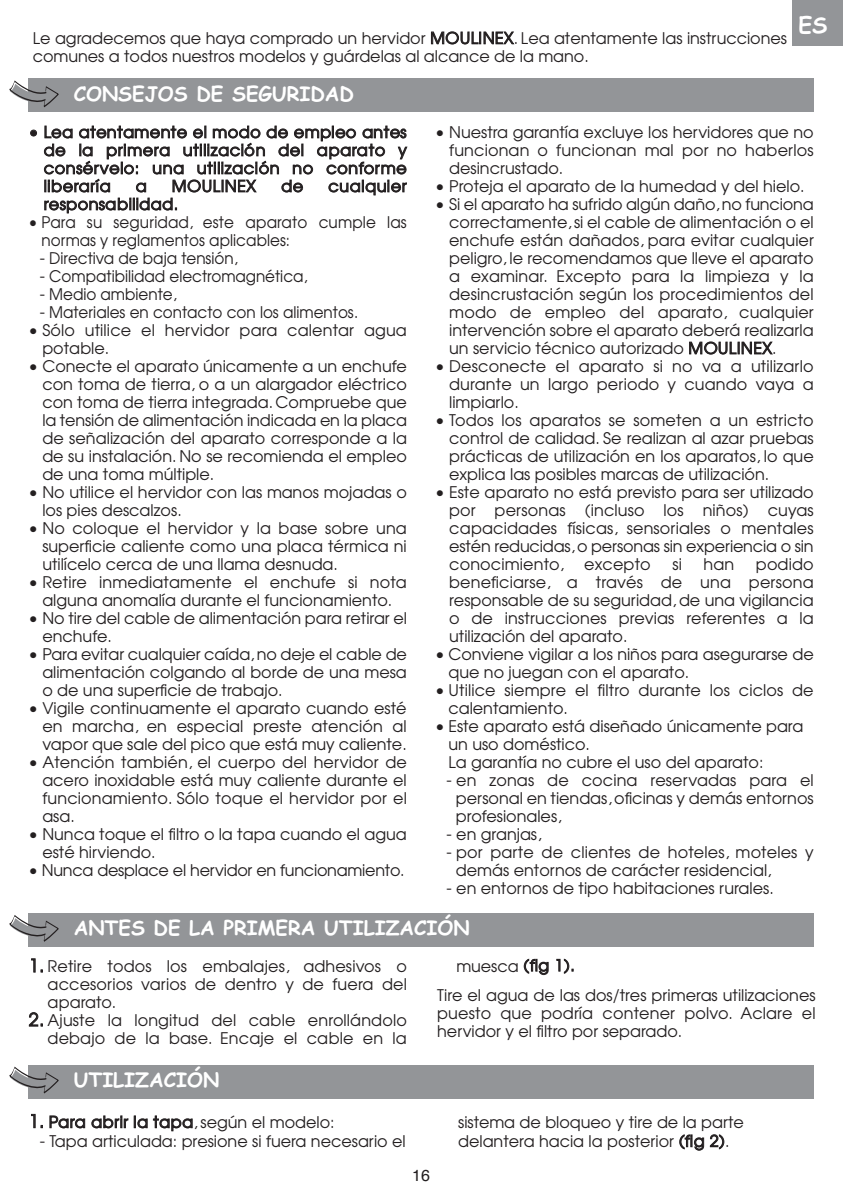
<style>
.page{position:relative;width:845px;height:1191px;background:#fff}
.page>*{position:absolute;margin:0;border:0;box-sizing:border-box;transform-origin:0 0}
.t1{font:700 22px "Comic Sans MS";color:#fff}
.t2{font:700 20px "Comic Sans MS";color:#fff}
.t3{font:16px/18px "Avant Garde";color:#231f20;text-align:justify}
.t4{font:16px/18px "Avant Garde";color:#231f20;scale:.95 1}
.t5{font:16px "Avant Garde";letter-spacing:.025em;color:#231f20}
.t6{font:16px "Avant Garde";letter-spacing:.04em;color:#231f20}
.t7{font:16px "Avant Garde";letter-spacing:.035em;color:#231f20}
.t8{font:16px "Helvetica";color:#231f20}
.s1{font-size:18px}
</style>
<div class="page">
<div style="left:28px;top:79px;width:786px;height:33px;background:#939598"></div>
<svg style="left:10px;top:80px;width:48px;height:28px"></svg>
<div style="left:28px;top:913px;width:786px;height:33px;background:#939598"></div>
<svg style="left:10px;top:915px;width:48px;height:27px"></svg>
<div style="left:28px;top:1065px;width:786px;height:33px;background:#939598"></div>
<svg style="left:10px;top:1066px;width:48px;height:28px"></svg>
<div style="left:793px;top:0;width:49px;height:45px;background:#939598"></div>
<p class="t3" style="left:33px;top:30px;width:756px">Le agradecemos que haya comprado un hervidor MOULINEX. Lea atentamente las instrucciones comunes a todos nuestros modelos y guárdelas al alcance de la mano.</p>
<p class="t2" style="left:74px;top:82px;width:282px">CONSEJOS DE SEGURIDAD</p>
<h1 class="t1" style="left:798px;top:13px;width:30px">ES</h1>
<p class="t3" style="left:44px;top:123px;width:365px;text-indent:-15px">• Lea atentamente el modo de empleo antes de la primera utilización del aparato y consérvelo: una utilización no conforme liberaría</p>
<p class="t3" style="left:136px;top:177px;width:12px">a</p>
<p class="t7" style="left:172px;top:177px;width:86px">MOULINEX</p>
<p class="t3" style="left:281px;top:177px;width:23px">de</p>
<p class="t6" style="left:328px;top:177px;width:80px">cualquier</p>
<p class="t5" style="left:44px;top:195px;width:136px">responsabilidad.</p>
<p class="t4" style="left:42px;top:213px;width:386px;text-indent:-13px">• Para su seguridad, este aparato cumple las normas y reglamentos aplicables:</p>
<p class="t3" style="left:40px;top:249px;width:200px">- Directiva de baja tensión,</p>
<p class="t3" style="left:40px;top:267px;width:270px">- Compatibilidad electromagnética,</p>
<p class="t3" style="left:40px;top:285px;width:139px">- Medio ambiente,</p>
<p class="t3" style="left:40px;top:303px;width:320px">- Materiales en contacto con los alimentos.</p>
<p class="t3" style="left:42px;top:321px;width:366px;text-indent:-14px">• Sólo utilice el hervidor para calentar agua potable.</p>
<p class="t3" style="left:42px;top:357px;width:366px;text-indent:-14px">• Conecte el aparato únicamente a un enchufe con toma de tierra, o a un alargador eléctrico con toma de tierra integrada. Compruebe que la tensión de alimentación indicada en la placa de señalización del aparato corresponde a la de su instalación. No se recomienda el empleo de una toma múltiple.</p>
<p class="t3" style="left:42px;top:483px;width:366px;text-indent:-14px">• No utilice el hervidor con las manos mojadas o los pies descalzos.</p>
<p class="t3" style="left:42px;top:519px;width:366px;text-indent:-14px">• No coloque el hervidor y la base sobre una superficie caliente como una placa térmica ni utilícelo cerca de una llama desnuda.</p>
<p class="t3" style="left:28px;top:573px;width:380px;text-align:center">• Retire inmediatamente el enchufe si nota alguna anomalía durante el funcionamiento.</p>
<p class="t3" style="left:42px;top:609px;width:366px;text-indent:-14px">• No tire del cable de alimentación para retirar el enchufe.</p>
<p class="t3" style="left:42px;top:645px;width:366px;text-indent:-14px">• Para evitar cualquier caída,no deje el cable de alimentación colgando al borde de una mesa o de una superficie de trabajo.</p>
<p class="t3" style="left:42px;top:699px;width:366px;text-indent:-14px">• Vigile continuamente el aparato cuando esté en marcha, en especial preste atención al vapor que sale del pico que está muy caliente.</p>
<p class="t3" style="left:42px;top:753px;width:366px;text-indent:-14px">• Atención también, el cuerpo del hervidor de acero inoxidable está muy caliente durante el funcionamiento. Sólo toque el hervidor por el asa.</p>
<p class="t3" style="left:42px;top:825px;width:366px;text-indent:-14px">• Nunca toque el filtro o la tapa cuando el agua esté hirviendo.</p>
<p class="t3" style="left:28px;top:861px;width:378px">• Nunca desplace el hervidor en funcionamiento.</p>
<p class="t3" style="left:449px;top:123px;width:366px;text-indent:-14px">• Nuestra garantía excluye los hervidores que no funcionan o funcionan mal por no haberlos desincrustado.</p>
<p class="t3" style="left:435px;top:177px;width:371px">• Proteja el aparato de la humedad y del hielo.</p>
<p class="t3" style="left:449px;top:195px;width:366px;text-indent:-14px">• Si el aparato ha sufrido algún daño,no funciona correctamente,si el cable de alimentación o el enchufe están dañados, para evitar cualquier peligro, le recomendamos que lleve el aparato a examinar. Excepto para la limpieza y la desincrustación según los procedimientos del modo de empleo del aparato, cualquier intervención sobre el aparato deberá realizarla un servicio técnico autorizado MOULINEX.</p>
<p class="t3" style="left:449px;top:357px;width:366px;text-indent:-14px">• Desconecte el aparato si no va a utilizarlo durante un largo periodo y cuando vaya a limpiarlo.</p>
<p class="t3" style="left:449px;top:411px;width:366px;text-indent:-14px">• Todos los aparatos se someten a un estricto control de calidad. Se realizan al azar pruebas prácticas de utilización en los aparatos, lo que explica las posibles marcas de utilización.</p>
<p class="t3" style="left:449px;top:483px;width:366px;text-indent:-14px">• Este aparato no está previsto para ser utilizado por personas (incluso los niños) cuyas capacidades físicas, sensoriales o mentales estén reducidas,o personas sin experiencia o sin conocimiento, excepto</p>
<p class="t3" style="left:449px;top:555px;width:366px;text-indent:307px">podido beneficiarse, a través de una persona responsable de su seguridad, de una vigilancia o de instrucciones previas referentes a la utilización del aparato.</p>
<p class="t3" style="left:448px;top:645px;width:367px;text-indent:-13px">• Conviene vigilar a los niños para asegurarse de que no juegan con el aparato.</p>
<p class="t3" style="left:448px;top:681px;width:367px;text-indent:-13px">• Utilice siempre el filtro durante los ciclos de calentamiento.</p>
<p class="t3" style="left:448px;top:717px;width:356px;text-align:left;text-indent:-13px">• Este aparato está diseñado únicamente para un uso doméstico.<br>La garantía no cubre el uso del aparato:</p>
<p class="t3" style="left:456px;top:771px;width:359px;text-indent:-9px">- en zonas de cocina reservadas para el personal en tiendas,oficinas y demás entornos profesionales,</p>
<p class="t3" style="left:446px;top:825px;width:97px">- en granjas,</p>
<p class="t3" style="left:456px;top:843px;width:359px;text-indent:-9px">- por parte de clientes de hoteles, moteles y demás entornos de carácter residencial,</p>
<p class="t3" style="left:446px;top:879px;width:329px">- en entornos de tipo habitaciones rurales.</p>
<p class="t3" style="left:672px;top:555px;width:11px">si</p>
<p class="t3" style="left:703px;top:555px;width:32px">han</p>
<p class="t2" style="left:74px;top:916px;width:397px">ANTES DE LA PRIMERA UTILIZACIÓN</p>
<p class="t3" style="left:48px;top:957px;width:361px;text-indent:-19px"><span class="s1">1.</span> Retire todos los embalajes, adhesivos o accesorios varios de dentro y de fuera del aparato.</p>
<p class="t3" style="left:29px;top:1011px;width:380px;text-align:right"><span class="s1">2.</span> Ajuste la longitud del cable enrollándolo debajo de la base. Encaje el cable en la</p>
<p class="t2" style="left:74px;top:1068px;width:147px">UTILIZACIÓN</p>
<p class="t3" style="left:437px;top:950px;width:380px;line-height:29.8px;text-indent:19px">muesca (fig 1).<br>Tire el agua de las dos/tres primeras utilizaciones</p>
<p class="t3" style="left:437px;top:1004px;width:380px">puesto que podría contener polvo. Aclare el hervidor y el filtro por separado.</p>
<p class="t3" style="left:29px;top:1113px;width:307px"><span class="s1">1.</span> Para abrir la tapa,según el modelo:</p>
<p class="t3" style="left:40px;top:1132px;width:367px">- Tapa articulada: presione si fuera necesario el</p>
<p class="t8" style="left:412px;top:1166px;width:19px">16</p>
<p class="t3" style="left:458px;top:1112px;width:287px;line-height:19px">sistema de bloqueo y tire de la parte delantera hacia la posterior (fig 2).</p>
</div>
